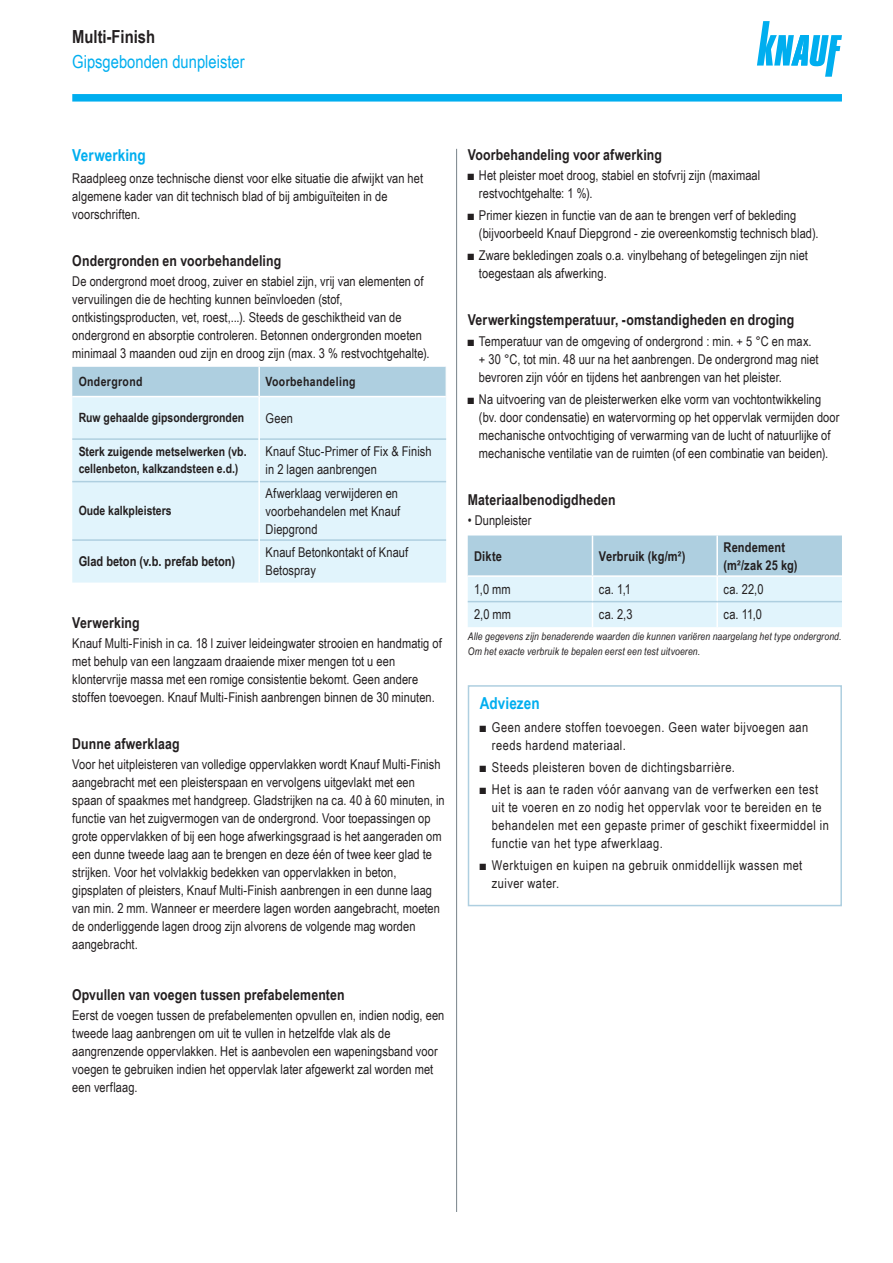
<style>
.page{position:relative;width:893px;height:1263px;background:#fff}
.page>*{position:absolute;margin:0;border:0;box-sizing:border-box;transform-origin:0 0}
.t1{font:18px "Arial Narrow";color:#00aeef}
.t2{font:700 18px "Arial Narrow";color:#231f20}
.Ue3_Beschreibung_11{font:700 16.5px "Arial Narrow";letter-spacing:.005em;color:#00aeef}
.Ue4_Beschreibung_10{font:700 15px "Arial Narrow";letter-spacing:.01em;color:#231f20}
._05_Text_8_12_nar_re{font:13.5px/18px "Arial Narrow";letter-spacing:.005em;color:#231f20}
._05_Text_8_12_nar_re-2{font:13.5px/18px "Arial Narrow";letter-spacing:.035em;color:#231f20}
._05_Text_8_12_nar_re-3{font:700 13.5px/18px "Arial Narrow";letter-spacing:.015em;color:#231f20}
.Text_TB{font:700 13.5px "Arial Narrow";color:#231f20}
.Text_TB-2{font:700 12.75px/17px "Arial Narrow";color:#231f20}
._05_Text_8_12_nar_re-4{font:700 12.75px "Arial Narrow";letter-spacing:.03em;color:#231f20}
._05_Text_8_12_nar_re-5{font:italic 10.5px/15px "Arial Narrow";letter-spacing:.015em;color:#231f20}
</style>
<div class="page">
<div style="left:72px;top:94px;width:770px;height:8px;background:#00aeef"></div>
<div style="left:72px;top:367px;width:374px;height:29px;background:#aecfe0"></div>
<div style="left:72px;top:397px;width:374px;height:186px;background:#e1f4fc"></div>
<hr style="left:258px;top:367px;width:2px;height:30px;background:#fff">
<hr style="left:72px;top:438px;width:186px;height:2px;background:#aecfe0">
<hr style="left:260px;top:438px;width:186px;height:2px;background:#aecfe0">
<hr style="left:72px;top:481px;width:186px;height:1px;background:#aecfe0">
<hr style="left:260px;top:481px;width:186px;height:1px;background:#aecfe0">
<hr style="left:72px;top:539px;width:186px;height:2px;background:#aecfe0">
<hr style="left:260px;top:539px;width:186px;height:2px;background:#aecfe0">
<hr style="left:258px;top:397px;width:2px;height:42px;background:#fff">
<hr style="left:258px;top:439px;width:2px;height:43px;background:#fff">
<hr style="left:258px;top:482px;width:2px;height:58px;background:#fff">
<hr style="left:258px;top:540px;width:2px;height:43px;background:#fff">
<svg style="left:468px;top:535px;width:374px;height:92px;background:#cbe4ef"></svg>
<hr style="left:716px;top:602px;width:2px;height:25px;background:#fff">
<hr style="left:468px;top:601px;width:124px;height:1px;background:#aecfe0">
<hr style="left:592px;top:601px;width:125px;height:1px;background:#aecfe0">
<hr style="left:717px;top:601px;width:125px;height:1px;background:#aecfe0">
<hr style="left:456px;top:149px;width:1px;height:1063px;background:#869096">
<svg style="left:757px;top:21px;width:85px;height:56px"></svg>
<div style="left:468px;top:685px;width:374px;height:221px;border:2px solid #aecfe0"></div>
<p class="t2" style="left:72px;top:23px;width:84px">Multi-Finish</p>
<p class="t1" style="left:72px;top:49px;width:174px">Gipsgebonden dunpleister</p>
<p class="Ue3_Beschreibung_11" style="left:72px;top:142px;width:75px">Verwerking</p>
<p class="_05_Text_8_12_nar_re" style="left:72px;top:169px;width:352px">Raadpleeg onze technische dienst voor elke situatie die afwijkt van het algemene kader van dit technisch blad of bij ambiguïteiten in de voorschriften.</p>
<p class="Ue4_Beschreibung_10" style="left:72px;top:250px;width:210px">Ondergronden en voorbehandeling</p>
<p class="_05_Text_8_12_nar_re" style="left:72px;top:272px;width:359px">De ondergrond moet droog, zuiver en stabiel zijn, vrij van elementen of vervuilingen die de hechting kunnen beïnvloeden (stof, ontkistingsproducten, vet, roest,...). Steeds de geschiktheid van de ondergrond en absorptie controleren. Betonnen ondergronden moeten minimaal 3 maanden oud zijn en droog zijn (max. 3 % restvochtgehalte).</p>
<p class="_05_Text_8_12_nar_re-4" style="left:79px;top:372px;width:65px">Ondergrond</p>
<p class="_05_Text_8_12_nar_re-4" style="left:266px;top:372px;width:91px">Voorbehandeling</p>
<p class="Text_TB-2" style="left:79px;top:409px;width:167px">Ruw gehaalde gipsondergronden</p>
<p class="_05_Text_8_12_nar_re" style="left:266px;top:408px;width:29px">Geen</p>
<p class="Text_TB-2" style="left:79px;top:443px;width:169px">Sterk zuigende metselwerken (vb. cellenbeton, kalkzandsteen e.d.)</p>
<p class="_05_Text_8_12_nar_re" style="left:266px;top:442px;width:168px">Knauf Stuc-Primer of Fix &amp; Finish in 2 lagen aanbrengen</p>
<p class="Text_TB-2" style="left:79px;top:502px;width:94px">Oude kalkpleisters</p>
<p class="_05_Text_8_12_nar_re" style="left:266px;top:483px;width:136px">Afwerklaag verwijderen en voorbehandelen met Knauf<br>Diepgrond</p>
<p class="Text_TB" style="left:79px;top:551px;width:158px">Glad beton (v.b. prefab beton)</p>
<p class="_05_Text_8_12_nar_re" style="left:266px;top:543px;width:144px">Knauf Betonkontakt of Knauf<br>Betospray</p>
<p class="Ue4_Beschreibung_10" style="left:72px;top:611px;width:69px">Verwerking</p>
<p class="_05_Text_8_12_nar_re" style="left:72px;top:634px;width:371px">Knauf Multi-Finish in ca. 18 l zuiver leideingwater strooien en handmatig of met behulp van een langzaam draaiende mixer mengen tot u een klontervrije massa met een romige consistentie bekomt. Geen andere stoffen toevoegen. Knauf Multi-Finish aanbrengen binnen de 30 minuten.</p>
<p class="Ue4_Beschreibung_10" style="left:72px;top:732px;width:109px">Dunne afwerklaag</p>
<p class="_05_Text_8_12_nar_re" style="left:72px;top:755px;width:374px">Voor het uitpleisteren van volledige oppervlakken wordt Knauf Multi-Finish aangebracht met een pleisterspaan en vervolgens uitgevlakt met een spaan of spaakmes met handgreep. Gladstrijken na ca. 40 à 60 minuten, in functie van het zuigvermogen van de ondergrond. Voor toepassingen op grote oppervlakken of bij een hoge afwerkingsgraad is het aangeraden om een dunne tweede laag aan te brengen en deze één of twee keer glad te strijken. Voor het volvlakkig bedekken van oppervlakken in beton, gipsplaten of pleisters, Knauf Multi-Finish aanbrengen in een dunne laag van min. 2 mm. Wanneer er meerdere lagen worden aangebracht, moeten de onderliggende lagen droog zijn alvorens de volgende mag worden aangebracht.</p>
<p class="Ue4_Beschreibung_10" style="left:72px;top:983px;width:274px">Opvullen van voegen tussen prefabelementen</p>
<p class="_05_Text_8_12_nar_re" style="left:72px;top:1006px;width:374px">Eerst de voegen tussen de prefabelementen opvullen en, indien nodig, een tweede laag aanbrengen om uit te vullen in hetzelfde vlak als de aangrenzende oppervlakken. Het is aanbevolen een wapeningsband voor voegen te gebruiken indien het oppervlak later afgewerkt zal worden met een verflaag.</p>
<p class="Ue4_Beschreibung_10" style="left:468px;top:143px;width:196px">Voorbehandeling voor afwerking</p>
<p class="_05_Text_8_12_nar_re" style="left:479px;top:165px;width:283px;text-indent:-11px">■ Het pleister moet droog, stabiel en stofvrij zijn (maximaal restvochtgehalte: 1 %).</p>
<p class="_05_Text_8_12_nar_re" style="left:479px;top:206px;width:341px;text-indent:-11px">■ Primer kiezen in functie van de aan te brengen verf of bekleding (bijvoorbeeld Knauf Diepgrond - zie overeenkomstig technisch blad).</p>
<p class="_05_Text_8_12_nar_re" style="left:479px;top:246px;width:330px;text-indent:-11px">■ Zware bekledingen zoals o.a. vinylbehang of betegelingen zijn niet toegestaan als afwerking.</p>
<p class="Ue4_Beschreibung_10" style="left:468px;top:309px;width:328px">Verwerkingstemperatuur, -omstandigheden en droging</p>
<p class="_05_Text_8_12_nar_re" style="left:479px;top:331px;width:341px;text-indent:-11px">■ Temperatuur van de omgeving of ondergrond : min. + 5 °C en max. + 30 °C, tot min. 48 uur na het aanbrengen. De ondergrond mag niet bevroren zijn vóór en tijdens het aanbrengen van het pleister.</p>
<p class="_05_Text_8_12_nar_re" style="left:479px;top:390px;width:362px;text-indent:-11px">■ Na uitvoering van de pleisterwerken elke vorm van vochtontwikkeling (bv. door condensatie) en watervorming op het oppervlak vermijden door mechanische ontvochtiging of verwarming van de lucht of natuurlijke of mechanische ventilatie van de ruimten (of een combinatie van beiden).</p>
<p class="Ue4_Beschreibung_10" style="left:468px;top:488px;width:149px">Materiaalbenodigdheden</p>
<p class="_05_Text_8_12_nar_re" style="left:468px;top:511px;width:65px">• Dunpleister</p>
<p class="_05_Text_8_12_nar_re-3" style="left:474px;top:546px;width:29px">Dikte</p>
<p class="_05_Text_8_12_nar_re-3" style="left:599px;top:546px;width:88px">Verbruik (kg/m²)</p>
<p class="_05_Text_8_12_nar_re-3" style="left:724px;top:537px;width:75px">Rendement (m²/zak 25 kg)</p>
<p class="_05_Text_8_12_nar_re" style="left:474px;top:579px;width:38px">1,0 mm</p>
<p class="_05_Text_8_12_nar_re" style="left:599px;top:579px;width:34px">ca. 1,1</p>
<p class="_05_Text_8_12_nar_re" style="left:724px;top:579px;width:41px">ca. 22,0</p>
<p class="_05_Text_8_12_nar_re" style="left:474px;top:605px;width:39px">2,0 mm</p>
<p class="_05_Text_8_12_nar_re" style="left:599px;top:605px;width:35px">ca. 2,3</p>
<p class="_05_Text_8_12_nar_re" style="left:724px;top:605px;width:40px">ca. 11,0</p>
<p class="_05_Text_8_12_nar_re-5" style="left:468px;top:629px;width:375px">Alle gegevens zijn benaderende waarden die kunnen variëren naargelang het type ondergrond.<br>Om het exacte verbruik te bepalen eerst een test uitvoeren.</p>
<p class="Ue3_Beschreibung_11" style="left:480px;top:691px;width:61px">Adviezen</p>
<p class="_05_Text_8_12_nar_re-2" style="left:492px;top:717px;width:318px;text-indent:-12px">■ Geen andere stoffen toevoegen. Geen water bijvoegen aan reeds hardend materiaal.</p>
<p class="_05_Text_8_12_nar_re-2" style="left:480px;top:757px;width:256px">■ Steeds pleisteren boven de dichtingsbarrière.</p>
<p class="_05_Text_8_12_nar_re-2" style="left:492px;top:780px;width:339px;text-indent:-12px">■ Het is aan te raden vóór aanvang van de verfwerken een test uit te voeren en zo nodig het oppervlak voor te bereiden en te behandelen met een gepaste primer of geschikt fixeermiddel in functie van het type afwerklaag.</p>
<p class="_05_Text_8_12_nar_re-2" style="left:492px;top:856px;width:312px;text-indent:-12px">■ Werktuigen en kuipen na gebruik onmiddellijk wassen met zuiver water.</p>
</div>
